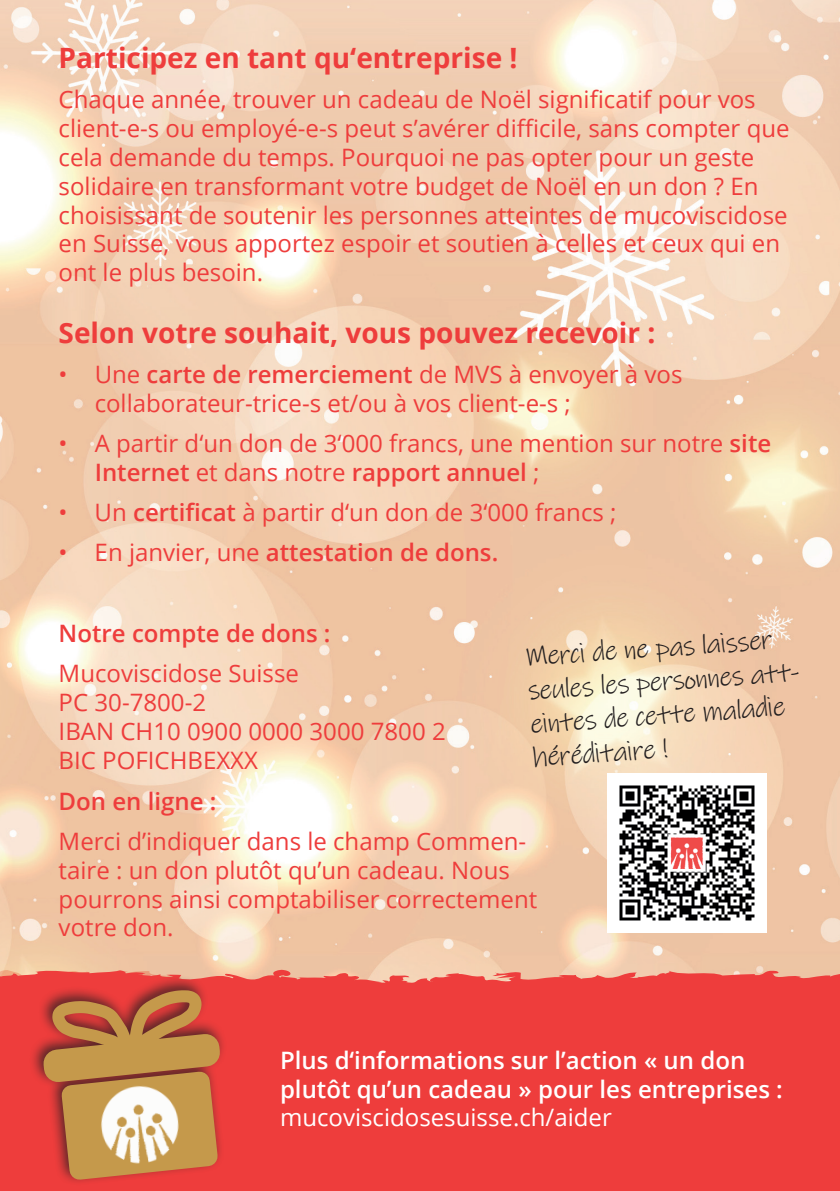
<style>
.page{position:relative;width:840px;height:1191px;background:#fff}
.page>*{position:absolute;margin:0;border:0;box-sizing:border-box;transform-origin:0 0}
.t1{font:28px/33.6px "Ink Free";color:#231f20}
.t2{font:700 28px "Open Sans";color:#ee3d3c}
.t3{font:24px/28.8px "Open Sans";color:#ee3d3c}
.t4{font:600 24px/28.8px "Open Sans";color:#fff}
.t5{font:600 24px "Open Sans";color:#ee3d3c}
.t6{font:24px "Open Sans";color:#fff}
.s1{font-weight:600}
.s2{font-weight:400}
</style>
<div class="page">
<img style="left:0;top:0;width:839px;height:968px">
<div style="left:0;top:968px;width:839px;height:223px;background:#ee3d3c"></div>
<img style="left:607px;top:774px;width:158px;height:158px">
<img style="left:670px;top:837px;width:33px;height:31px">
<svg style="left:27px;top:901px;width:209px;height:290px;background:#da8967"></svg>
<p class="t2" style="left:59px;top:38px;width:460px">Participez en tant qu‘entreprise !</p>
<p class="t3" style="left:59px;top:85px;width:732px">Chaque année, trouver un cadeau de Noël significatif pour vos client-e-s ou employé-e-s peut s’avérer difficile, sans compter que cela demande du temps. Pourquoi ne pas opter pour un geste solidaire en transformant votre budget de Noël en un don ? En choisissant de soutenir les personnes atteintes de mucoviscidose en Suisse, vous apportez espoir et soutien à celles et ceux qui en ont le plus besoin.</p>
<p class="t2" style="left:59px;top:313px;width:598px">Selon votre souhait, vous pouvez recevoir :</p>
<p class="t3" style="left:95px;top:360px;width:589px;text-indent:-36px">• Une <span class="s1">carte de remerciement</span> de MVS à envoyer à vos collaborateur-trice-s et/ou à vos client-e-s ;</p>
<p class="t3" style="left:95px;top:428px;width:677px;text-indent:-36px">• A partir d‘un don de 3‘000 francs, une mention sur notre <span class="s1">site<br>Internet</span> et dans notre <span class="s1">rapport annuel</span> ;</p>
<p class="t3" style="left:59px;top:497px;width:559px">• Un <span class="s1">certificat</span> à partir d‘un don de 3‘000 francs ;</p>
<p class="t5" style="left:59px;top:536px;width:441px"><span class="s2">• En janvier, une</span> attestation de dons.</p>
<p class="t5" style="left:59px;top:617px;width:273px">Notre compte de dons :</p>
<p class="t3" style="left:59px;top:658px;width:388px">Mucoviscidose Suisse<br>PC 30-7800-2<br>IBAN CH10 0900 0000 3000 7800 2<br>BIC POFICHBEXXX</p>
<p class="t5" style="left:59px;top:784px;width:159px">Don en ligne :</p>
<p class="t3" style="left:59px;top:826px;width:480px">Merci d’indiquer dans le champ Commen&shy;taire : un don plutôt qu’un cadeau. Nous pourrons ainsi comptabiliser correctement votre don.</p>
<p class="t1" style="left:524px;top:640px;width:278px;rotate:-4deg">Merci de ne pas laisser seules les personnes att&shy;eintes de cette maladie héréditaire !</p>
<p class="t4" style="left:280px;top:1045px;width:504px">Plus d‘informations sur l’action « un don plutôt qu’un cadeau » pour les entreprises :</p>
<p class="t6" style="left:280px;top:1101px;width:333px">mucoviscidosesuisse.ch/aider</p>
</div>
